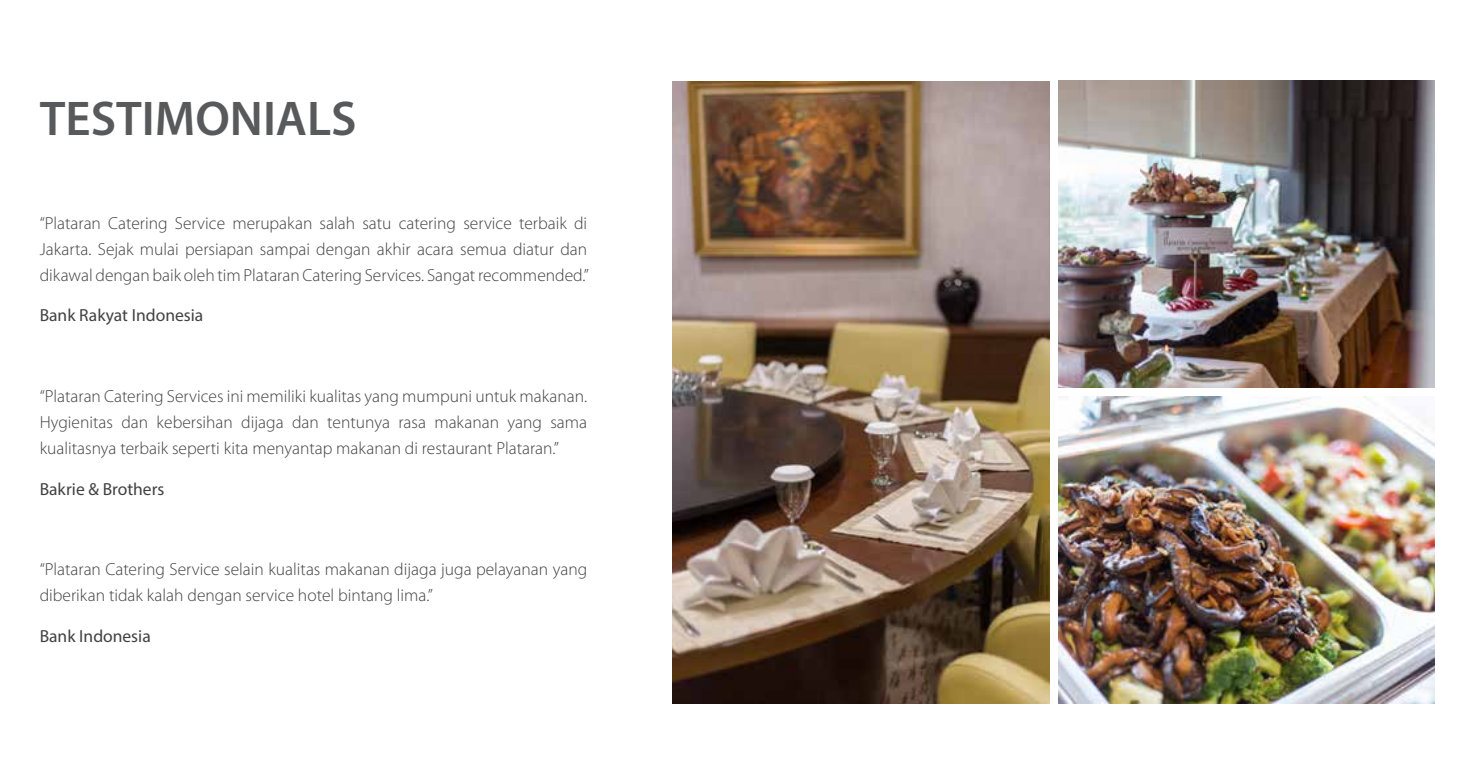
<style>
.page{position:relative;width:1474px;height:784px;background:#fff}
.page>*{position:absolute;margin:0;border:0;box-sizing:border-box;transform-origin:0 0}
.t1{font:600 49px "Myriad Pro";color:#58595b}
.t2{font:300 17.5px/26.2px "Myriad Pro";color:#414042;text-align:justify}
.t3{font:17.5px "Myriad Pro";color:#414042}
</style>
<div class="page">
<img style="left:1058px;top:396px;width:376px;height:308px">
<img style="left:672px;top:81px;width:377px;height:623px">
<img style="left:1058px;top:81px;width:376px;height:306px">
<h1 class="t1" style="left:40px;top:87px;width:318px">TESTIMONIALS</h1>
<p class="t2" style="left:40px;top:209px;width:550px">“Plataran Catering Service merupakan salah satu catering service terbaik di Jakarta. Sejak mulai persiapan sampai dengan akhir acara semua diatur dan dikawal dengan baik oleh tim Plataran Catering Services. Sangat recommended.”</p>
<p class="t3" style="left:40px;top:305px;width:165px">Bank Rakyat Indonesia</p>
<p class="t2" style="left:40px;top:383px;width:549px">“Plataran Catering Services ini memiliki kualitas yang mumpuni untuk makanan.<br>Hygienitas dan kebersihan dijaga dan tentunya rasa makanan yang sama kualitasnya terbaik seperti kita menyantap makanan di restaurant Plataran.”</p>
<p class="t3" style="left:40px;top:478px;width:126px">Bakrie &amp; Brothers</p>
<p class="t2" style="left:40px;top:556px;width:549px">“Plataran Catering Service selain kualitas makanan dijaga juga pelayanan yang diberikan tidak kalah dengan service hotel bintang lima.”</p>
<p class="t3" style="left:40px;top:625px;width:113px">Bank Indonesia</p>
</div>
